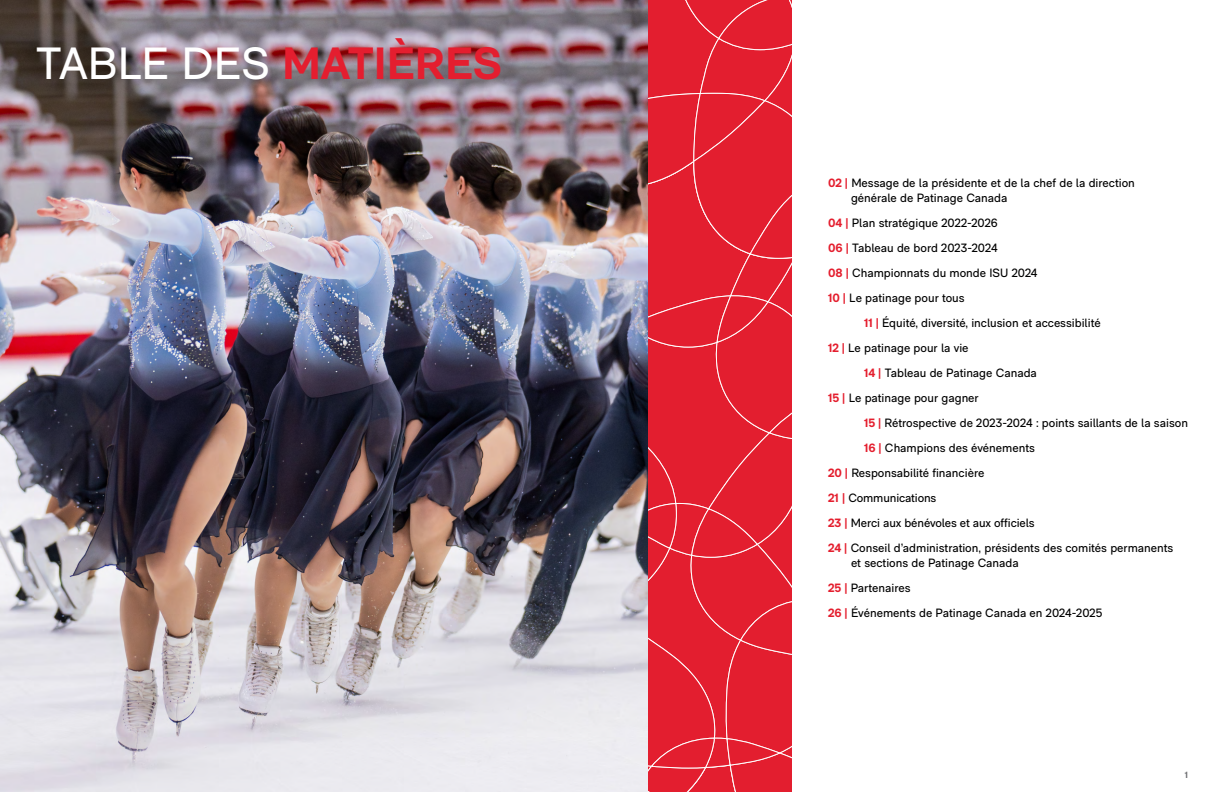
<style>
.page{position:relative;width:1224px;height:792px;background:#fff}
.page>*{position:absolute;margin:0;border:0;box-sizing:border-box;transform-origin:0 0}
.t1{font:45px "RM Neue";color:#fff}
.t2{font:12px/25px "RM Neue";color:#000101}
.t3{font:700 9px "RM Neue";color:#6d6e71}
.s1{font-weight:700;color:#e41e2f}
.s2{font-weight:700;color:#e41e2e}
</style>
<div class="page">
<img style="left:0;top:0;width:648px;height:792px">
<div style="left:648px;top:0;width:144px;height:792px;background:#e31e2f"></div>
<h1 class="t1" style="left:36px;top:37px;width:468px">TABLE DES <span class="s1">MATIÈRES</span></h1>
<p class="t2" style="left:851px;top:175px;width:285px;line-height:15px;text-indent:-23px"><span class="s2">02 |</span> Message de la présidente et de la chef de la direction générale de Patinage Canada</p>
<p class="t2" style="left:828px;top:210px;width:211px"><span class="s2">04 |</span> Plan stratégique 2022-2026<br><span class="s2">06 |</span> Tableau de bord 2023-2024<br><span class="s2">08 |</span> Championnats du monde ISU 2024<br><span class="s2">10 |</span> Le patinage pour tous</p>
<p class="t2" style="left:864px;top:310px;width:238px"><span class="s2">11 |</span> Équité, diversité, inclusion et accessibilité</p>
<p class="t2" style="left:828px;top:335px;width:142px"><span class="s2">12 |</span> Le patinage pour la vie</p>
<p class="t2" style="left:864px;top:360px;width:174px"><span class="s2">14 |</span> Tableau de Patinage Canada</p>
<p class="t2" style="left:828px;top:385px;width:152px"><span class="s2">15 |</span> Le patinage pour gagner</p>
<p class="t2" style="left:864px;top:410px;width:325px"><span class="s2">15 |</span> Rétrospective de 2023-2024 : points saillants de la saison</p>
<p class="t2" style="left:864px;top:435px;width:172px"><span class="s2">16 |</span> Champions des événements</p>
<p class="t2" style="left:828px;top:460px;width:158px"><span class="s2">20 |</span> Responsabilité financière</p>
<p class="t2" style="left:828px;top:485px;width:110px"><span class="s2">21 |</span> Communications</p>
<p class="t2" style="left:828px;top:510px;width:208px"><span class="s2">23 |</span> Merci aux bénévoles et aux officiels</p>
<p class="t2" style="left:828px;top:535px;width:347px"><span class="s2">24 |</span> Conseil d’administration, présidents des comités permanents</p>
<p class="t2" style="left:828px;top:550px;width:276px;text-indent:23px">et sections de Patinage Canada<br><span class="s2">25 |</span> Partenaires<br><span class="s2">26 |</span> Événements de Patinage Canada en 2024-2025</p>
<p class="t3" style="left:1185px;top:770px;width:5px">1</p>
</div>
